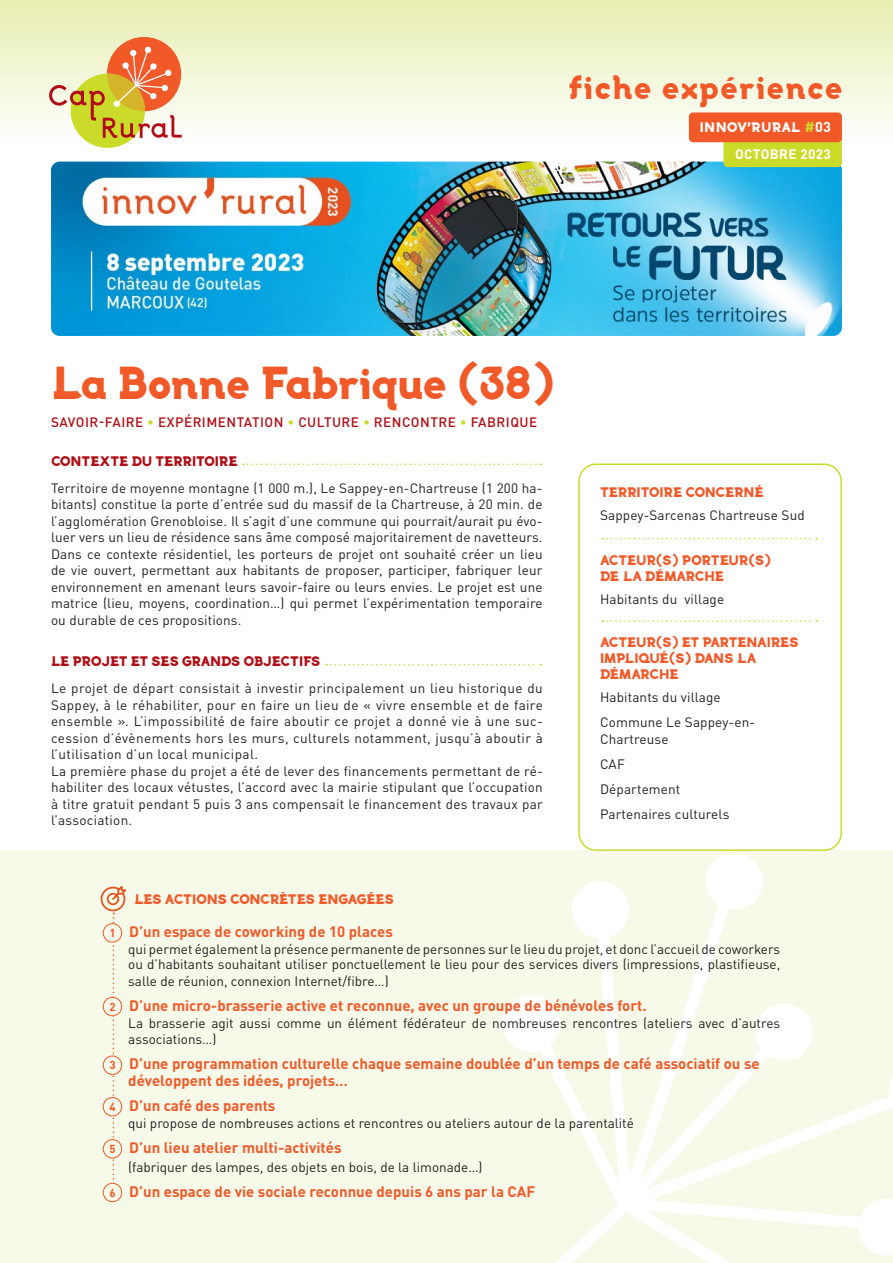
<style>
.page{position:relative;width:893px;height:1263px;background:#fff}
.page>*{position:absolute;margin:0;border:0;box-sizing:border-box;transform-origin:0 0}
.t1{font:900 45px "Bardot";color:#f15929}
.t2{font:900 33px "Bardot";letter-spacing:.05em;color:#f15929}
.t3{font:700 15px/16.5px "DIN Pro";color:#f15929}
.t4{font:13.5px/16.5px "DIN Pro";letter-spacing:.01em;color:#231f20}
.t5{font:900 13.5px/15.8px "Bardot";color:#f15929}
.t6{font:500 13.5px "DIN Pro";letter-spacing:.035em;color:#b00d15}
.t7{font:900 13.5px "Bardot";color:#b00d15}
.t8{font:900 13.5px "Bardot";letter-spacing:-.02em;color:#f15929}
.t9{font:900 13.5px "Bardot";letter-spacing:.025em;color:#fff}
.t10{font:700 13.5px "DIN Pro";letter-spacing:.025em;color:#fff}
.s1{font-family:"DIN Pro";font-weight:700;font-size:14.25px;color:#cadb2a}
.s2{font-family:"DIN Pro";font-weight:700;font-size:14.25px}
.s3{color:#cadb2a}
.s4{font-size:11.55px}
</style>
<div class="page">
<div style="left:0;top:850px;width:893px;height:413px;background:#f8fae9"></div>
<svg style="left:503px;top:850px;width:390px;height:413px"></svg>
<svg style="left:100px;top:885px;width:26px;height:309px"></svg>
<div style="left:103px;top:924px;width:19px;height:18px;background:#f8fae9;border-radius:50%"></div>
<div style="left:103px;top:923px;width:19px;height:20px;border:1px solid #f15929;border-radius:50%"></div>
<div style="left:103px;top:997px;width:19px;height:19px;background:#f8fae9;border-radius:50%"></div>
<div style="left:103px;top:997px;width:19px;height:19px;border:1px solid #f15929;border-radius:50%"></div>
<div style="left:103px;top:1056px;width:19px;height:18px;background:#f8fae9;border-radius:50%"></div>
<div style="left:103px;top:1055px;width:19px;height:20px;border:1px solid #f15929;border-radius:50%"></div>
<div style="left:103px;top:1097px;width:19px;height:19px;background:#f8fae9;border-radius:50%"></div>
<div style="left:103px;top:1097px;width:19px;height:19px;border:1px solid #f15929;border-radius:50%"></div>
<div style="left:103px;top:1139px;width:19px;height:19px;background:#f8fae9;border-radius:50%"></div>
<div style="left:103px;top:1139px;width:19px;height:19px;border:1px solid #f15929;border-radius:50%"></div>
<div style="left:103px;top:1183px;width:19px;height:19px;background:#f8fae9;border-radius:50%"></div>
<div style="left:103px;top:1183px;width:19px;height:19px;border:1px solid #f15929;border-radius:50%"></div>
<div style="left:0;top:0;width:893px;height:151px;background:linear-gradient(to bottom,#e8eeb1,#fff)"></div>
<img style="left:51px;top:162px;width:791px;height:174px">
<svg style="left:49px;top:33px;width:136px;height:118px"></svg>
<div style="left:723px;top:135px;width:119px;height:32px;background:#cadb2a;border-radius:4px"></div>
<div style="left:689px;top:112px;width:153px;height:30px;background:#f15929;border-radius:4px"></div>
<svg style="left:326px;top:664px;width:215px;height:1px"></svg>
<svg style="left:243px;top:463px;width:298px;height:2px"></svg>
<div style="left:578px;top:463px;width:264px;height:388px;border:2px solid #cadb2a;border-radius:17px"></div>
<svg style="left:602px;top:538px;width:215px;height:1px"></svg>
<svg style="left:602px;top:620px;width:215px;height:2px"></svg>
<h2 class="t2" style="left:569px;top:67px;width:275px">fiche expérience</h2>
<p class="t9" style="left:700px;top:119px;width:132px">INNOV’RURAL <span class="s1">#</span><span class="s2">03</span></p>
<p class="t10" style="left:735px;top:142px;width:97px">OCTOBRE 2023</p>
<h1 class="t1" style="left:51px;top:356px;width:506px">La Bonne Fabrique (38)</h1>
<p class="t6" style="left:51px;top:411px;width:488px">SAVOIR-FAIRE <span class="s3">•</span> EXPÉRIMENTATION <span class="s3">•</span> CULTURE <span class="s3">•</span> RENCONTRE <span class="s3">•</span> FABRIQUE</p>
<p class="t7" style="left:51px;top:453px;width:188px">CONTEXTE DU TERRITOIRE</p>
<p class="t4" style="left:51px;top:478px;width:493px;text-align:justify">Territoire de moyenne montagne (1 000 m.), Le Sappey-en-Chartreuse (1 200 ha&shy;bitants) constitue la porte d’entrée sud du massif de la Chartreuse, à 20 min. de l’agglomération Grenobloise. Il s’agit d’une commune qui pourrait/aurait pu évo&shy;luer vers un lieu de résidence sans âme composé majoritairement de navetteurs.<br>Dans ce contexte résidentiel, les porteurs de projet ont souhaité créer un lieu de vie ouvert, permettant aux habitants de proposer, participer, fabriquer leur environnement en amenant leurs savoir-faire ou leurs envies. Le projet est une matrice (lieu, moyens, coordination…) qui permet l’expérimentation temporaire ou durable de ces propositions.</p>
<p class="t7" style="left:51px;top:652px;width:271px">LE PROJET ET SES GRANDS OBJECTIFS</p>
<p class="t4" style="left:51px;top:679px;width:493px">Le projet de départ consistait à investir principalement un lieu historique du Sappey, à le réhabiliter, pour en faire un lieu de « vivre ensemble et de faire ensemble ». L’impossibilité de faire aboutir ce projet a donné vie à une suc&shy;cession d’évènements hors les murs, culturels notamment, jusqu’à aboutir à l’utilisation d’un local municipal.<br>La première phase du projet a été de lever des financements permettant de ré&shy;habiliter des locaux vétustes, l’accord avec la mairie stipulant que l’occupation à titre gratuit pendant 5 puis 3 ans compensait le financement des travaux par l’association.</p>
<p class="t5" style="left:600px;top:485px;width:165px">TERRITOIRE CONCERNÉ</p>
<p class="t4" style="left:600px;top:505px;width:206px">Sappey-Sarcenas Chartreuse Sud</p>
<p class="t5" style="left:600px;top:552px;width:173px">ACTEUR(S) PORTEUR(S)<br>DE LA DÉMARCHE</p>
<p class="t4" style="left:600px;top:590px;width:126px">Habitants du village</p>
<p class="t5" style="left:600px;top:635px;width:200px">ACTEUR(S) ET PARTENAIRES<br>IMPLIQUÉ(S) DANS LA<br>DÉMARCHE</p>
<p class="t4" style="left:600px;top:683px;width:157px;line-height:25px">Habitants du village<br>Commune Le Sappey-en-</p>
<p class="t4" style="left:600px;top:725px;width:131px;line-height:25px">Chartreuse<br>CAF<br>Département<br>Partenaires culturels</p>
<p class="t8" style="left:134px;top:891px;width:261px">LES ACTIONS CONCRÈTES ENGAGÉES</p>
<p class="t3" style="left:109px;top:922px;width:285px"><span class="s4">1</span> D’un espace de coworking de 10 places</p>
<p class="t4" style="left:128px;top:940px;width:654px;line-height:15px">qui permet également la présence permanente de personnes sur le lieu du projet, et donc l’accueil de coworkers ou d’habitants souhaitant utiliser ponctuellement le lieu pour des services divers (impressions, plastifieuse,</p>
<p class="t4" style="left:128px;top:971px;width:262px">salle de réunion, connexion Internet/fibre…)</p>
<p class="t3" style="left:109px;top:995px;width:539px"><span class="s4">2</span> D’une micro-brasserie active et reconnue, avec un groupe de bénévoles fort.</p>
<p class="t4" style="left:128px;top:1013px;width:653px">La brasserie agit aussi comme un élément fédérateur de nombreuses rencontres (ateliers avec d’autres associations…)</p>
<p class="t3" style="left:128px;top:1054px;width:633px;text-indent:-19px"><span class="s4">3</span> D’une programmation culturelle chaque semaine doublée d’un temps de café associatif ou se développent des idées, projets…</p>
<p class="t3" style="left:109px;top:1095px;width:168px"><span class="s4">4</span> D’un café des parents</p>
<p class="t4" style="left:128px;top:1113px;width:507px">qui propose de nombreuses actions et rencontres ou ateliers autour de la parentalité</p>
<p class="t3" style="left:109px;top:1137px;width:234px"><span class="s4">5</span> D’un lieu atelier multi-activités</p>
<p class="t4" style="left:128px;top:1157px;width:356px">(fabriquer des lampes, des objets en bois, de la limonade…)</p>
<p class="t3" style="left:109px;top:1181px;width:427px"><span class="s4">6</span> D’un espace de vie sociale reconnue depuis 6 ans par la CAF</p>
</div>
